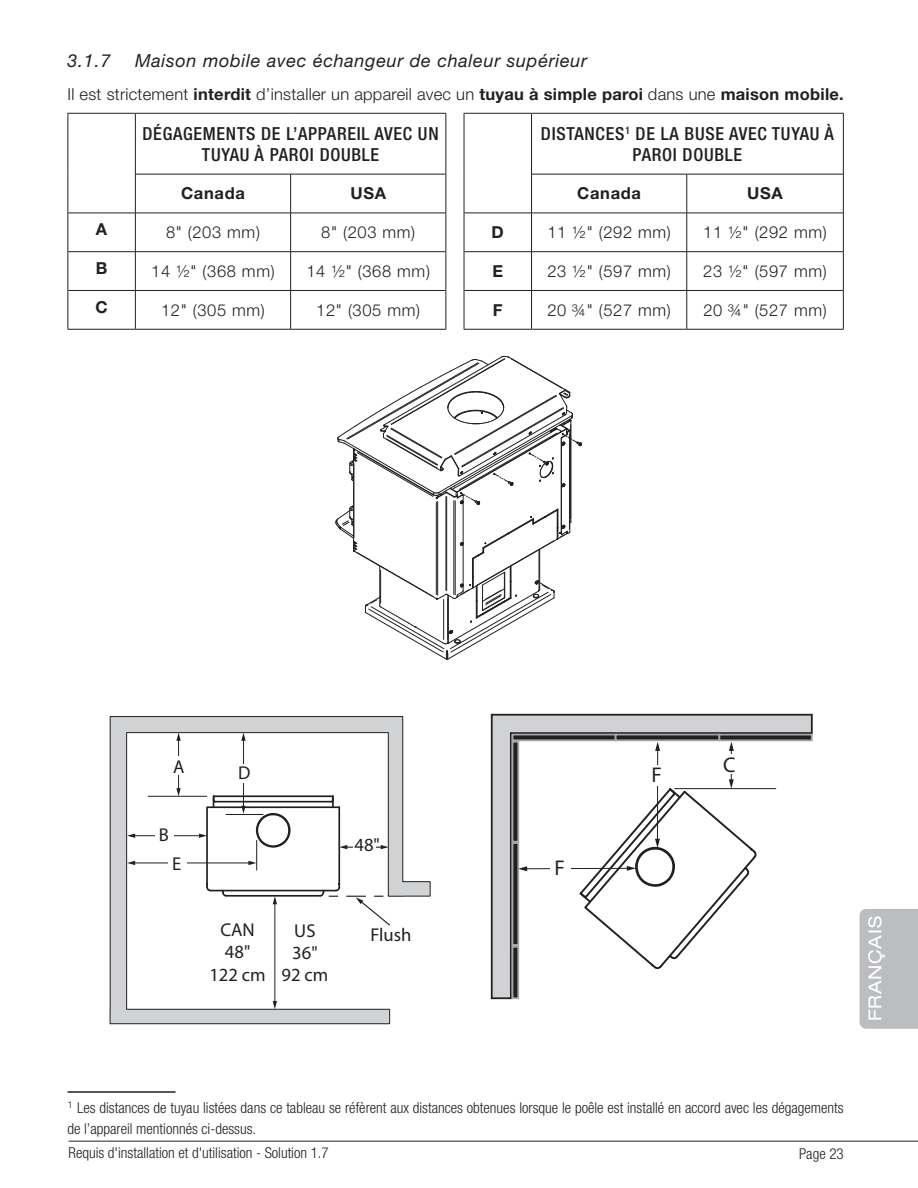
<style>
.page{position:relative;width:918px;height:1188px;background:#fff}
.page>*{position:absolute;margin:0;border:0;box-sizing:border-box;transform-origin:0 0}
.t1{font:21.3px "Myriad Pro";color:#231f20}
.t2{font:18.6px/22.4px "Myriad Pro";color:#231f20;text-align:center}
.t3{font:500 condensed 18px/21px "Helvetica Neue LT Std";letter-spacing:.04em;color:#231f20;text-align:center}
.t4{font:italic 18px "Helvetica Neue LT Std";letter-spacing:.04em;color:#231f20}
.t5{font:expanded 18px "Helvetica Neue LT Std";letter-spacing:.04em;color:#fff}
.t6{font:300 16.5px "Helvetica Neue LT Std";letter-spacing:.04em;color:#231f20}
.t7{font:300 16.5px "Helvetica Neue LT Std";letter-spacing:.015em;color:#231f20}
.t8{font:700 16.5px "Helvetica Neue LT Std";letter-spacing:.04em;color:#231f20}
.t9{font:300 condensed 15px/21px "Helvetica Neue LT Std";color:#231f20}
.s1{font-weight:700}
</style>
<div class="page">
<hr style="left:69px;top:1141px;width:849px;height:1px;background:#231f20">
<div style="left:859px;top:909px;width:59px;height:120px;background:#bbbdc1"></div>
<hr style="left:135px;top:114px;width:1px;height:60px;background:#231f20">
<hr style="left:135px;top:174px;width:156px;height:1px;background:#231f20">
<hr style="left:135px;top:174px;width:1px;height:39px;background:#231f20">
<hr style="left:291px;top:174px;width:155px;height:1px;background:#231f20">
<hr style="left:290px;top:174px;width:1px;height:39px;background:#231f20">
<hr style="left:68px;top:213px;width:67px;height:1px;background:#231f20">
<hr style="left:135px;top:213px;width:156px;height:1px;background:#231f20">
<hr style="left:135px;top:213px;width:1px;height:39px;background:#231f20">
<hr style="left:291px;top:213px;width:155px;height:1px;background:#231f20">
<hr style="left:290px;top:213px;width:1px;height:39px;background:#231f20">
<hr style="left:464px;top:213px;width:68px;height:1px;background:#231f20">
<hr style="left:531px;top:213px;width:1px;height:39px;background:#231f20">
<hr style="left:687px;top:213px;width:1px;height:39px;background:#231f20">
<hr style="left:68px;top:251px;width:67px;height:1px;background:#231f20">
<hr style="left:135px;top:251px;width:156px;height:1px;background:#231f20">
<hr style="left:135px;top:252px;width:1px;height:38px;background:#231f20">
<hr style="left:291px;top:251px;width:155px;height:1px;background:#231f20">
<hr style="left:290px;top:252px;width:1px;height:38px;background:#231f20">
<hr style="left:464px;top:251px;width:68px;height:1px;background:#231f20">
<hr style="left:68px;top:290px;width:67px;height:1px;background:#231f20">
<hr style="left:135px;top:290px;width:156px;height:1px;background:#231f20">
<hr style="left:135px;top:291px;width:1px;height:38px;background:#231f20">
<hr style="left:291px;top:290px;width:155px;height:1px;background:#231f20">
<hr style="left:290px;top:291px;width:1px;height:38px;background:#231f20">
<hr style="left:464px;top:290px;width:68px;height:1px;background:#231f20">
<hr style="left:532px;top:251px;width:155px;height:1px;background:#231f20">
<hr style="left:531px;top:252px;width:1px;height:38px;background:#231f20">
<hr style="left:687px;top:251px;width:156px;height:1px;background:#231f20">
<hr style="left:687px;top:252px;width:1px;height:38px;background:#231f20">
<hr style="left:532px;top:290px;width:155px;height:1px;background:#231f20">
<hr style="left:531px;top:291px;width:1px;height:38px;background:#231f20">
<hr style="left:687px;top:290px;width:156px;height:1px;background:#231f20">
<hr style="left:687px;top:291px;width:1px;height:38px;background:#231f20">
<hr style="left:531px;top:114px;width:1px;height:60px;background:#231f20">
<hr style="left:531px;top:174px;width:156px;height:1px;background:#231f20">
<hr style="left:531px;top:174px;width:1px;height:39px;background:#231f20">
<hr style="left:687px;top:174px;width:156px;height:1px;background:#231f20">
<hr style="left:687px;top:174px;width:1px;height:39px;background:#231f20">
<hr style="left:532px;top:213px;width:155px;height:1px;background:#231f20">
<hr style="left:687px;top:213px;width:156px;height:1px;background:#231f20">
<hr style="left:446px;top:213px;width:1px;height:39px;background:#231f20">
<hr style="left:446px;top:252px;width:1px;height:38px;background:#231f20">
<hr style="left:446px;top:290px;width:1px;height:39px;background:#231f20">
<hr style="left:135px;top:329px;width:156px;height:1px;background:#231f20">
<hr style="left:291px;top:329px;width:155px;height:1px;background:#231f20">
<hr style="left:464px;top:213px;width:1px;height:39px;background:#231f20">
<hr style="left:843px;top:213px;width:1px;height:39px;background:#231f20">
<hr style="left:464px;top:252px;width:1px;height:38px;background:#231f20">
<hr style="left:843px;top:252px;width:1px;height:38px;background:#231f20">
<hr style="left:464px;top:290px;width:1px;height:39px;background:#231f20">
<hr style="left:843px;top:290px;width:1px;height:39px;background:#231f20">
<hr style="left:464px;top:329px;width:68px;height:1px;background:#231f20">
<hr style="left:532px;top:329px;width:155px;height:1px;background:#231f20">
<hr style="left:687px;top:329px;width:157px;height:1px;background:#231f20">
<hr style="left:68px;top:113px;width:67px;height:1px;background:#231f20">
<hr style="left:68px;top:114px;width:1px;height:60px;background:#231f20">
<hr style="left:68px;top:174px;width:1px;height:39px;background:#231f20">
<hr style="left:135px;top:113px;width:156px;height:1px;background:#231f20">
<hr style="left:291px;top:113px;width:155px;height:1px;background:#231f20">
<hr style="left:446px;top:114px;width:1px;height:60px;background:#231f20">
<hr style="left:446px;top:174px;width:1px;height:39px;background:#231f20">
<hr style="left:68px;top:213px;width:1px;height:39px;background:#231f20">
<hr style="left:68px;top:252px;width:1px;height:38px;background:#231f20">
<hr style="left:68px;top:290px;width:1px;height:39px;background:#231f20">
<hr style="left:68px;top:329px;width:67px;height:1px;background:#231f20">
<hr style="left:464px;top:113px;width:68px;height:1px;background:#231f20">
<hr style="left:464px;top:114px;width:1px;height:60px;background:#231f20">
<hr style="left:464px;top:174px;width:1px;height:39px;background:#231f20">
<hr style="left:532px;top:113px;width:155px;height:1px;background:#231f20">
<hr style="left:687px;top:113px;width:157px;height:1px;background:#231f20">
<hr style="left:843px;top:114px;width:1px;height:60px;background:#231f20">
<hr style="left:843px;top:174px;width:1px;height:39px;background:#231f20">
<svg style="left:335px;top:355px;width:247px;height:305px"></svg>
<svg style="left:109px;top:716px;width:322px;height:308px"></svg>
<svg style="left:199px;top:794px;width:193px;height:133px"></svg>
<div style="left:353px;top:836px;width:23px;height:22px;background:#fff"></div>
<svg style="left:490px;top:713px;width:323px;height:287px"></svg>
<hr style="left:674px;top:788px;width:102px;height:1px;background:#231f20">
<div style="left:513px;top:735px;width:103px;height:5px;background:#231f20"></div>
<div style="left:512px;top:734px;width:105px;height:7px;border:2px solid #a5a6aa"></div>
<div style="left:616px;top:735px;width:103px;height:5px;background:#231f20"></div>
<div style="left:615px;top:734px;width:105px;height:7px;border:2px solid #a5a6aa"></div>
<div style="left:719px;top:735px;width:93px;height:5px;background:#231f20"></div>
<div style="left:718px;top:734px;width:95px;height:7px;border:2px solid #a5a6aa"></div>
<div style="left:513px;top:742px;width:5px;height:100px;background:#231f20"></div>
<div style="left:512px;top:741px;width:7px;height:102px;border:2px solid #a5a6aa"></div>
<div style="left:513px;top:843px;width:5px;height:102px;background:#231f20"></div>
<div style="left:512px;top:842px;width:7px;height:104px;border:2px solid #a5a6aa"></div>
<div style="left:512px;top:947px;width:6px;height:51px;background:#231f20"></div>
<div style="left:512px;top:946px;width:7px;height:53px;border:2px solid #a5a6aa"></div>
<hr style="left:68px;top:1091px;width:108px;height:2px;background:#231f20">
<p class="t4" style="left:68px;top:50px;width:44px">3.1.7</p>
<p class="t4" style="left:135px;top:50px;width:454px">Maison mobile avec échangeur de chaleur supérieur</p>
<p class="t7" style="left:68px;top:84px;width:778px">Il est strictement <span class="s1">interdit</span> d’installer un appareil avec un <span class="s1">tuyau à simple paroi</span> dans une <span class="s1">maison mobile.</span></p>
<p class="t3" style="left:143px;top:123px;width:298px">DÉGAGEMENTS DE L’APPAREIL AVEC UN<br>TUYAU À PAROI DOUBLE</p>
<p class="t3" style="left:541px;top:123px;width:294px">DISTANCES<sup>1</sup> DE LA BUSE AVEC TUYAU À<br>PAROI DOUBLE</p>
<p class="t8" style="left:181px;top:183px;width:65px">Canada</p>
<p class="t8" style="left:350px;top:183px;width:37px">USA</p>
<p class="t8" style="left:577px;top:183px;width:65px">Canada</p>
<p class="t8" style="left:747px;top:183px;width:37px">USA</p>
<p class="t8" style="left:96px;top:219px;width:13px">A</p>
<p class="t6" style="left:166px;top:222px;width:96px">8" (203 mm)</p>
<p class="t6" style="left:321px;top:222px;width:96px">8" (203 mm)</p>
<p class="t8" style="left:492px;top:222px;width:14px">D</p>
<p class="t6" style="left:547px;top:222px;width:125px">11 ½" (292 mm)</p>
<p class="t6" style="left:703px;top:222px;width:125px">11 ½" (292 mm)</p>
<p class="t8" style="left:96px;top:258px;width:13px">B</p>
<p class="t6" style="left:151px;top:261px;width:125px">14 ½" (368 mm)</p>
<p class="t6" style="left:306px;top:261px;width:125px">14 ½" (368 mm)</p>
<p class="t8" style="left:492px;top:261px;width:12px">E</p>
<p class="t6" style="left:547px;top:261px;width:125px">23 ½" (597 mm)</p>
<p class="t6" style="left:703px;top:261px;width:125px">23 ½" (597 mm)</p>
<p class="t8" style="left:96px;top:297px;width:14px">C</p>
<p class="t6" style="left:161px;top:300px;width:105px">12" (305 mm)</p>
<p class="t6" style="left:316px;top:300px;width:105px">12" (305 mm)</p>
<p class="t8" style="left:493px;top:300px;width:11px">F</p>
<p class="t6" style="left:547px;top:300px;width:125px">20 ¾" (527 mm)</p>
<p class="t6" style="left:703px;top:300px;width:125px">20 ¾" (527 mm)</p>
<p class="t2" style="left:173px;top:755px;width:13px">A</p>
<p class="t2" style="left:159px;top:823px;width:12px">B</p>
<p class="t2" style="left:172px;top:852px;width:11px">E</p>
<p class="t2" style="left:238px;top:761px;width:14px">D</p>
<p class="t2" style="left:209px;top:918px;width:58px">CAN<br>48"<br>122 cm</p>
<p class="t2" style="left:282px;top:919px;width:48px">US<br>36"<br>92 cm</p>
<p class="t2" style="left:355px;top:834px;width:27px">48"</p>
<p class="t2" style="left:370px;top:923px;width:43px">Flush</p>
<h1 class="t1" style="left:554px;top:854px;width:12px">F</h1>
<h1 class="t1" style="left:651px;top:762px;width:12px">F</h1>
<h1 class="t1" style="left:723px;top:751px;width:14px">C</h1>
<p class="t5" style="left:864px;top:1021px;width:106px;rotate:-90deg">FRANÇAIS</p>
<p class="t9" style="left:68px;top:1097px;width:778px"><sup>1</sup> Les distances de tuyau listées dans ce tableau se réfèrent aux distances obtenues lorsque le poêle est installé en accord avec les dégagements de l’appareil mentionnés ci-dessus.</p>
<p class="t9" style="left:69px;top:1143px;width:262px">Requis d'installation et d'utilisation - Solution 1.7</p>
<p class="t9" style="left:799px;top:1143px;width:46px">Page 23</p>
</div>
